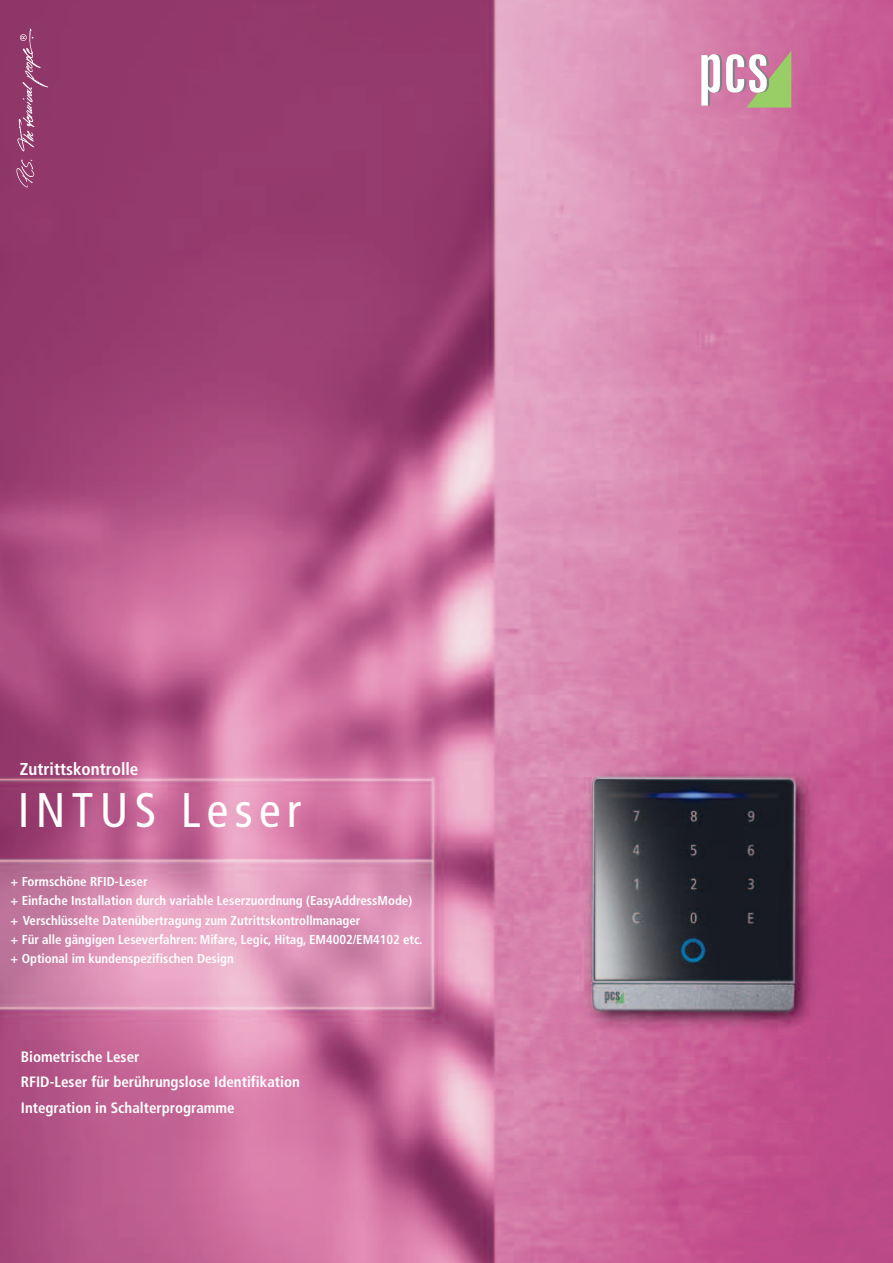
<style>
.page{position:relative;width:893px;height:1263px;background:#fff}
.page>*{position:absolute;margin:0;border:0;box-sizing:border-box;transform-origin:0 0}
.t1{font:condensed 48.6px "Frutiger";letter-spacing:.13em;color:#fff}
.t2{font:700 condensed 17.25px "Frutiger";color:#fff}
.t3{font:700 condensed 15px/25.5px "Frutiger";color:#fff}
.t4{font:700 condensed 12.9px/19.5px "Frutiger";color:#fff}
</style>
<div class="page">
<img style="left:0;top:0;width:893px;height:1263px">
<svg style="left:701px;top:51px;width:90px;height:57px"></svg>
<svg style="left:16px;top:160px;width:18px;height:27px"></svg>
<svg style="left:17px;top:29px;width:31px;height:122px"></svg>
<h2 class="t2" style="left:20px;top:758px;width:120px">Zutrittskontrolle</h2>
<h1 class="t1" style="left:18px;top:781px;width:285px">INTUS Leser</h1>
<p class="t4" style="left:11px;top:871px;width:413px">+ Formschöne RFID-Leser<br>+ Einfache Installation durch variable Leserzuordnung (EasyAddressMode) + Verschlüsselte Datenübertragung zum Zutrittskontrollmanager<br>+ Für alle gängigen Leseverfahren: Mifare, Legic, Hitag, EM4002/EM4102 etc. + Optional im kundenspezifischen Design</p>
<p class="t3" style="left:21px;top:1044px;width:281px">Biometrische Leser<br>RFID-Leser für berührungslose Identifikation<br>Integration in Schalterprogramme</p>
</div>
